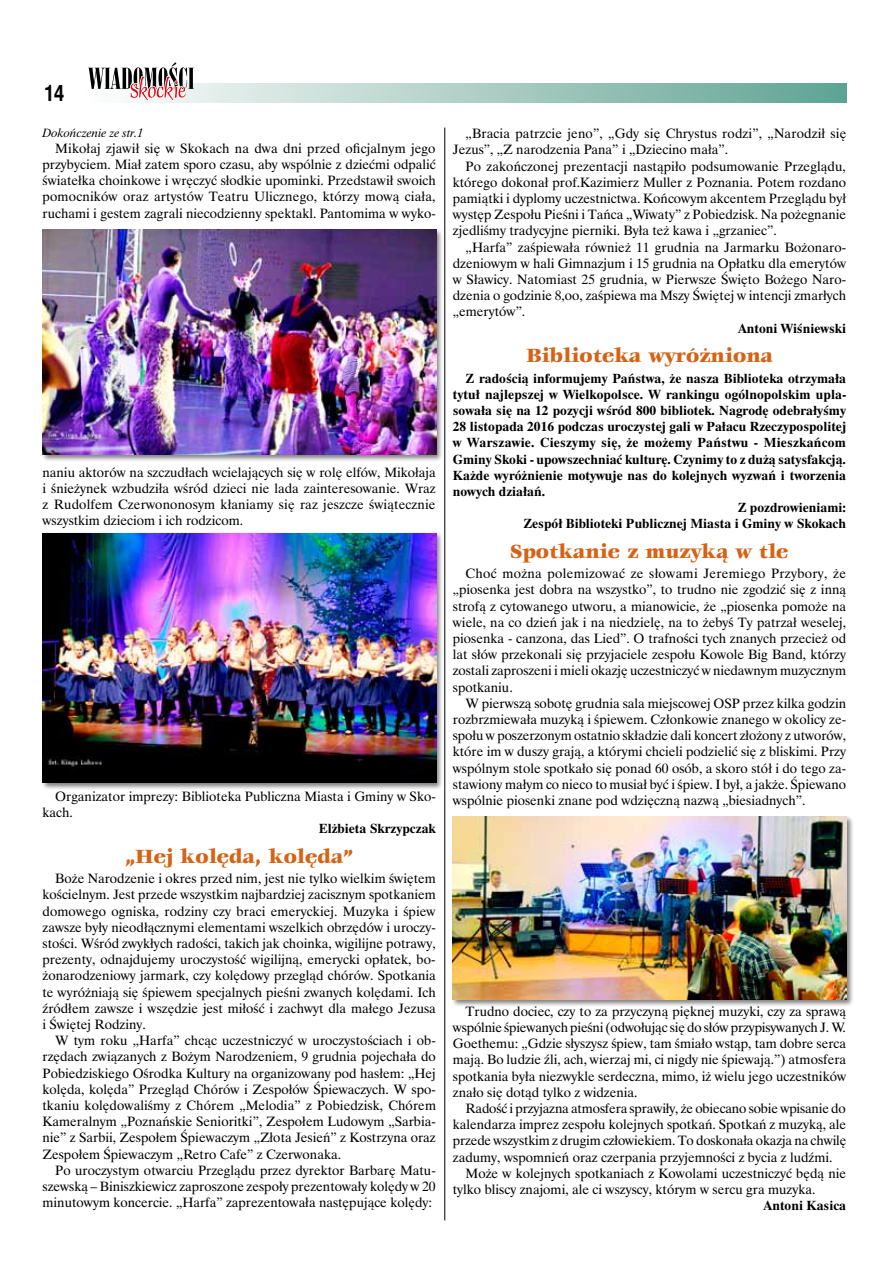
<style>
.page{position:relative;width:893px;height:1263px;background:#fff}
.page>*{position:absolute;margin:0;border:0;box-sizing:border-box;transform-origin:0 0}
.t1{font:700 22.5px "Switzerland Narrow";color:#000}
.t2{font:21px "Veljovic Black CE Normal";color:#d56316}
.t3{font:13.5px/16.2px "Time Ibis EE";color:#000;text-align:justify}
.t4{font:700 13.5px "Time Ibis EE";color:#000}
.t5{font:italic 12px "Time Ibis EE";color:#000}
</style>
<div class="page">
<svg style="left:194px;top:83px;width:652px;height:19px;background:#a4c9c0"></svg>
<svg style="left:88px;top:63px;width:106px;height:39px"></svg>
<hr style="left:444px;top:128px;width:1px;height:1092px;background:#000">
<div style="left:41px;top:228px;width:403px;height:234px;background:#000;opacity:.5"></div>
<img style="left:43px;top:230px;width:393px;height:225px">
<div style="left:41px;top:532px;width:403px;height:258px;background:#000;opacity:.5"></div>
<img style="left:43px;top:533px;width:393px;height:249px">
<div style="left:451px;top:815px;width:403px;height:192px;background:#000;opacity:.5"></div>
<img style="left:453px;top:816px;width:393px;height:183px">
<h1 class="t1" style="left:44px;top:80px;width:22px">14</h1>
<p class="t5" style="left:43px;top:125px;width:102px">Dokończenie ze str.1</p>
<p class="t3" style="left:43px;top:140px;width:395px;text-indent:13px">Mikołaj zjawił się w Skokach na dwa dni przed oficjalnym jego przybyciem. Miał zatem sporo czasu, aby wspólnie z dziećmi odpalić światełka choinkowe i wręczyć słodkie upominki. Przedstawił swoich pomocników oraz artystów Teatru Ulicznego, którzy mową ciała, ruchami i gestem zagrali niecodzienny spektakl. Pantomima w wyko-</p>
<p class="t3" style="left:43px;top:464px;width:395px">naniu aktorów na szczudłach wcielających się w rolę elfów, Mikołaja i śnieżynek wzbudziła wśród dzieci nie lada zainteresowanie. Wraz z Rudolfem Czerwononosym kłaniamy się raz jeszcze świątecznie wszystkim dzieciom i ich rodzicom.</p>
<p class="t3" style="left:43px;top:788px;width:395px;text-indent:13px">Organizator imprezy: Biblioteka Publiczna Miasta i Gminy w Sko&shy;kach.</p>
<p class="t4" style="left:319px;top:820px;width:119px">Elżbieta Skrzypczak</p>
<h2 class="t2" style="left:125px;top:844px;width:229px">„Hej kolęda, kolęda”</h2>
<p class="t3" style="left:43px;top:870px;width:395px;text-indent:13px">Boże Narodzenie i okres przed nim, jest nie tylko wielkim świętem kościelnym. Jest przede wszystkim najbardziej zacisznym spotkaniem domowego ogniska, rodziny czy braci emeryckiej. Muzyka i śpiew zawsze były nieodłącznymi elementami wszelkich obrzędów i uroczy&shy;stości. Wśród zwykłych radości, takich jak choinka, wigilijne potrawy, prezenty, odnajdujemy uroczystość wigilijną, emerycki opłatek, bo&shy;żonarodzeniowy jarmark, czy kolędowy przegląd chórów. Spotkania te wyróżniają się śpiewem specjalnych pieśni zwanych kolędami. Ich źródłem zawsze i wszędzie jest miłość i zachwyt dla małego Jezusa i Świętej Rodziny.</p>
<p class="t3" style="left:43px;top:1032px;width:395px;text-indent:13px">W tym roku „Harfa” chcąc uczestniczyć w uroczystościach i ob&shy;rzędach związanych z Bożym Narodzeniem, 9 grudnia pojechała do Pobiedziskiego Ośrodka Kultury na organizowany pod hasłem: „Hej kolęda, kolęda” Przegląd Chórów i Zespołów Śpiewaczych. W spo&shy;tkaniu kolędowaliśmy z Chórem „Melodia” z Pobiedzisk, Chórem Kameralnym „Poznańskie Senioritki”, Zespołem Ludowym „Sarbia&shy;nie” z Sarbii, Zespołem Śpiewaczym „Złota Jesień” z Kostrzyna oraz Zespołem Śpiewaczym „Retro Cafe” z Czerwonaka.</p>
<p class="t3" style="left:43px;top:1162px;width:395px;text-indent:13px">Po uroczystym otwarciu Przeglądu przez dyrektor Barbarę Matu&shy;szewską – Biniszkiewicz zaproszone zespoły prezentowały kolędy w 20 minutowym koncercie. „Harfa” zaprezentowała następujące kolędy:</p>
<p class="t3" style="left:453px;top:125px;width:395px;text-indent:13px">„Bracia patrzcie jeno”, „Gdy się Chrystus rodzi”, „Narodził się<br>Jezus”, „Z narodzenia Pana” i „Dziecino mała”.</p>
<p class="t3" style="left:453px;top:158px;width:395px;text-indent:13px">Po zakończonej prezentacji nastąpiło podsumowanie Przeglądu, którego dokonał prof.Kazimierz Muller z Poznania. Potem rozdano pamiątki i dyplomy uczestnictwa. Końcowym akcentem Przeglądu był występ Zespołu Pieśni i Tańca „Wiwaty” z Pobiedzisk. Na pożegnanie zjedliśmy tradycyjne pierniki. Była też kawa i „grzaniec”.</p>
<p class="t3" style="left:453px;top:239px;width:395px;text-indent:13px">„Harfa” zaśpiewała również 11 grudnia na Jarmarku Bożonaro&shy;dzeniowym w hali Gimnazjum i 15 grudnia na Opłatku dla emerytów w Sławicy. Natomiast 25 grudnia, w Pierwsze Święto Bożego Naro&shy;dzenia o godzinie 8,oo, zaśpiewa ma Mszy Świętej w intencji zmarłych „emerytów”.</p>
<p class="t4" style="left:738px;top:320px;width:109px">Antoni Wiśniewski</p>
<h2 class="t2" style="left:526px;top:343px;width:248px">Biblioteka wyróżniona</h2>
<p class="t4" style="left:466px;top:370px;width:382px">Z radością informujemy Państwa, że nasza Biblioteka otrzymała</p>
<p class="t4" style="left:453px;top:386px;width:395px">tytuł najlepszej w Wielkopolsce. W rankingu ogólnopolskim upla-</p>
<p class="t4" style="left:453px;top:402px;width:395px">sowała się na 12 pozycji wśród 800 bibliotek. Nagrodę odebrałyśmy</p>
<p class="t4" style="left:453px;top:418px;width:395px">28 listopada 2016 podczas uroczystej gali w Pałacu Rzeczypospolitej</p>
<p class="t4" style="left:453px;top:435px;width:394px">w Warszawie. Cieszymy się, że możemy Państwu - Mieszkańcom</p>
<p class="t4" style="left:453px;top:451px;width:395px">Gminy Skoki - upowszechniać kulturę. Czynimy to z dużą satysfakcją.</p>
<p class="t4" style="left:453px;top:467px;width:395px">Każde wyróżnienie motywuje nas do kolejnych wyzwań i tworzenia</p>
<p class="t4" style="left:453px;top:483px;width:94px">nowych działań.</p>
<p class="t4" style="left:738px;top:499px;width:110px">Z pozdrowieniami:</p>
<p class="t4" style="left:523px;top:516px;width:324px">Zespół Biblioteki Publicznej Miasta i Gminy w Skokach</p>
<h2 class="t2" style="left:510px;top:539px;width:280px">Spotkanie z muzyką w tle</h2>
<p class="t3" style="left:453px;top:565px;width:395px;text-indent:13px">Choć można polemizować ze słowami Jeremiego Przybory, że „piosenka jest dobra na wszystko”, to trudno nie zgodzić się z inną strofą z cytowanego utworu, a mianowicie, że „piosenka pomoże na wiele, na co dzień jak i na niedzielę, na to żebyś Ty patrzał weselej, piosenka - canzona, das Lied”. O trafności tych znanych przecież od lat słów przekonali się przyjaciele zespołu Kowole Big Band, którzy zostali zaproszeni i mieli okazję uczestniczyć w niedawnym muzycznym spotkaniu.</p>
<p class="t3" style="left:453px;top:695px;width:395px;text-indent:13px">W pierwszą sobotę grudnia sala miejscowej OSP przez kilka godzin rozbrzmiewała muzyką i śpiewem. Członkowie znanego w okolicy ze&shy;społu w poszerzonym ostatnio składzie dali koncert złożony z utworów, które im w duszy grają, a którymi chcieli podzielić się z bliskimi. Przy wspólnym stole spotkało się ponad 60 osób, a skoro stół i do tego za&shy;stawiony małym co nieco to musiał być i śpiew. I był, a jakże. Śpiewano wspólnie piosenki znane pod wdzięczną nazwą „biesiadnych”.</p>
<p class="t3" style="left:453px;top:1003px;width:395px;text-indent:13px">Trudno dociec, czy to za przyczyną pięknej muzyki, czy za sprawą wspólnie śpiewanych pieśni (odwołując się do słów przypisywanych J. W.<br>Goethemu: „Gdzie słyszysz śpiew, tam śmiało wstąp, tam dobre serca mają. Bo ludzie źli, ach, wierzaj mi, ci nigdy nie śpiewają.”) atmosfera spotkania była niezwykle serdeczna, mimo, iż wielu jego uczestników znało się dotąd tylko z widzenia.</p>
<p class="t3" style="left:453px;top:1100px;width:395px;text-indent:13px">Radość i przyjazna atmosfera sprawiły, że obiecano sobie wpisanie do kalendarza imprez zespołu kolejnych spotkań. Spotkań z muzyką, ale przede wszystkim z drugim człowiekiem. To doskonała okazja na chwilę zadumy, wspomnień oraz czerpania przyjemności z bycia z ludźmi.</p>
<p class="t3" style="left:453px;top:1165px;width:395px;text-indent:13px">Może w kolejnych spotkaniach z Kowolami uczestniczyć będą nie tylko bliscy znajomi, ale ci wszyscy, którym w sercu gra muzyka.</p>
<p class="t4" style="left:764px;top:1197px;width:84px">Antoni Kasica</p>
</div>
